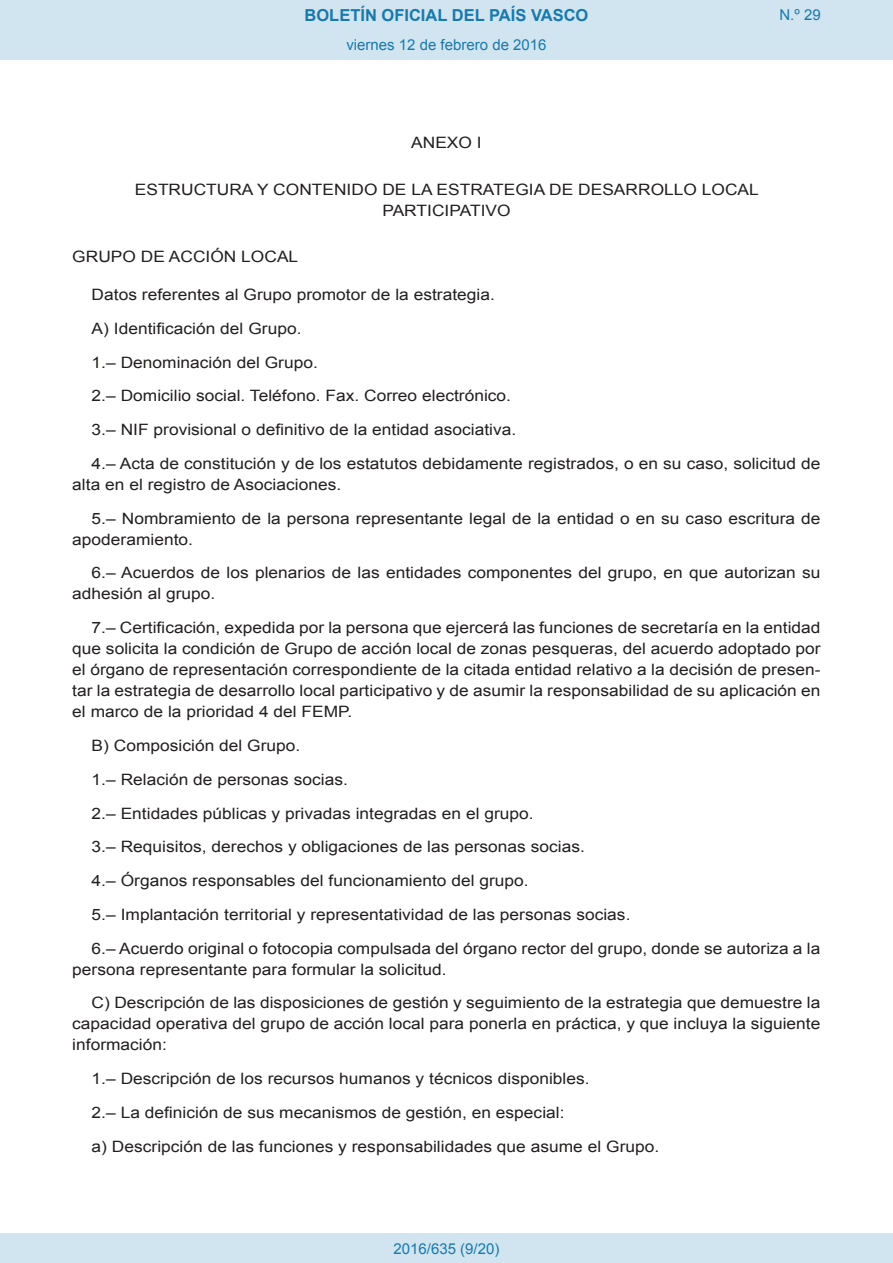
<style>
.page{position:relative;width:893px;height:1263px;background:#fff}
.page>*{position:absolute;margin:0;border:0;box-sizing:border-box;transform-origin:0 0}
.t1{font:700 16.5px "Arial";color:#1879ad}
.BOPVDetalle{font:15.6px/21px "Arial";color:#231f20;scale:1.11 1}
.BOPVClave{font:15.6px/21px "Arial";color:#231f20;text-align:center;scale:1.11 1}
.BOPVDisposicionTitul{font:15.6px "Arial";color:#231f20;scale:1.11 1}
.Paginacion_Centro{font:15px "Arial";color:#1879ad}
</style>
<div class="page">
<div style="left:0;top:0;width:893px;height:60px;background:#d0e5f0"></div>
<div style="left:0;top:1233px;width:893px;height:30px;background:#d0e5f0"></div>
<p class="t1" style="left:305px;top:4px;width:285px">BOLETÍN OFICIAL DEL PAÍS VASCO</p>
<p class="Paginacion_Centro" style="left:346px;top:35px;width:202px">viernes 12 de febrero de 2016</p>
<p class="Paginacion_Centro" style="left:779px;top:5px;width:43px">N.º 29</p>
<p class="BOPVClave" style="left:411px;top:132px;width:65px">ANEXO I</p>
<p class="BOPVClave" style="left:135px;top:179px;width:564px">ESTRUCTURA Y CONTENIDO DE LA ESTRATEGIA DE DESARROLLO LOCAL<br>PARTICIPATIVO</p>
<p class="BOPVDisposicionTitul" style="left:72px;top:246px;width:205px">GRUPO DE ACCIÓN LOCAL</p>
<p class="BOPVDetalle" style="left:92px;top:284px;width:365px">Datos referentes al Grupo promotor de la estrategia.</p>
<p class="BOPVDetalle" style="left:92px;top:318px;width:191px">A) Identificación del Grupo.</p>
<p class="BOPVDetalle" style="left:92px;top:352px;width:205px">1.– Denominación del Grupo.</p>
<p class="BOPVDetalle" style="left:92px;top:386px;width:379px">2.– Domicilio social. Teléfono. Fax. Correo electrónico.</p>
<p class="BOPVDetalle" style="left:92px;top:419px;width:384px">3.– NIF provisional o definitivo de la entidad asociativa.</p>
<p class="BOPVDetalle" style="left:72px;top:453px;width:676px;text-indent:19px">4.– Acta de constitución y de los estatutos debidamente registrados, o en su caso, solicitud de alta en el registro de Asociaciones.</p>
<p class="BOPVDetalle" style="left:72px;top:508px;width:676px;text-indent:19px">5.– Nombramiento de la persona representante legal de la entidad o en su caso escritura de apoderamiento.</p>
<p class="BOPVDetalle" style="left:72px;top:563px;width:676px;text-indent:19px">6.– Acuerdos de los plenarios de las entidades componentes del grupo, en que autorizan su adhesión al grupo.</p>
<p class="BOPVDetalle" style="left:72px;top:617px;width:676px;text-align:justify;text-indent:19px">7.– Certificación, expedida por la persona que ejercerá las funciones de secretaría en la entidad que solicita la condición de Grupo de acción local de zonas pesqueras, del acuerdo adoptado por el órgano de representación correspondiente de la citada entidad relativo a la decisión de presen&shy;tar la estrategia de desarrollo local participativo y de asumir la responsabilidad de su aplicación en el marco de la prioridad 4 del FEMP.</p>
<p class="BOPVDetalle" style="left:92px;top:735px;width:190px">B) Composición del Grupo.</p>
<p class="BOPVDetalle" style="left:92px;top:769px;width:232px">1.– Relación de personas socias.</p>
<p class="BOPVDetalle" style="left:92px;top:803px;width:400px">2.– Entidades públicas y privadas integradas en el grupo.</p>
<p class="BOPVDetalle" style="left:92px;top:836px;width:446px">3.– Requisitos, derechos y obligaciones de las personas socias.</p>
<p class="BOPVDetalle" style="left:92px;top:870px;width:395px">4.– Órganos responsables del funcionamiento del grupo.</p>
<p class="BOPVDetalle" style="left:92px;top:904px;width:487px">5.– Implantación territorial y representatividad de las personas socias.</p>
<p class="BOPVDetalle" style="left:72px;top:938px;width:675px;text-indent:19px">6.– Acuerdo original o fotocopia compulsada del órgano rector del grupo, donde se autoriza a la persona representante para formular la solicitud.</p>
<p class="BOPVDetalle" style="left:72px;top:992px;width:676px;text-align:justify;text-indent:19px">C) Descripción de las disposiciones de gestión y seguimiento de la estrategia que demuestre la capacidad operativa del grupo de acción local para ponerla en práctica, y que incluya la siguiente información:</p>
<p class="BOPVDetalle" style="left:92px;top:1068px;width:450px">1.– Descripción de los recursos humanos y técnicos disponibles.</p>
<p class="BOPVDetalle" style="left:92px;top:1102px;width:428px">2.– La definición de sus mecanismos de gestión, en especial:</p>
<p class="BOPVDetalle" style="left:92px;top:1136px;width:513px">a) Descripción de las funciones y responsabilidades que asume el Grupo.</p>
<p class="Paginacion_Centro" style="left:393px;top:1238px;width:107px">2016/635 (9/20)</p>
</div>
